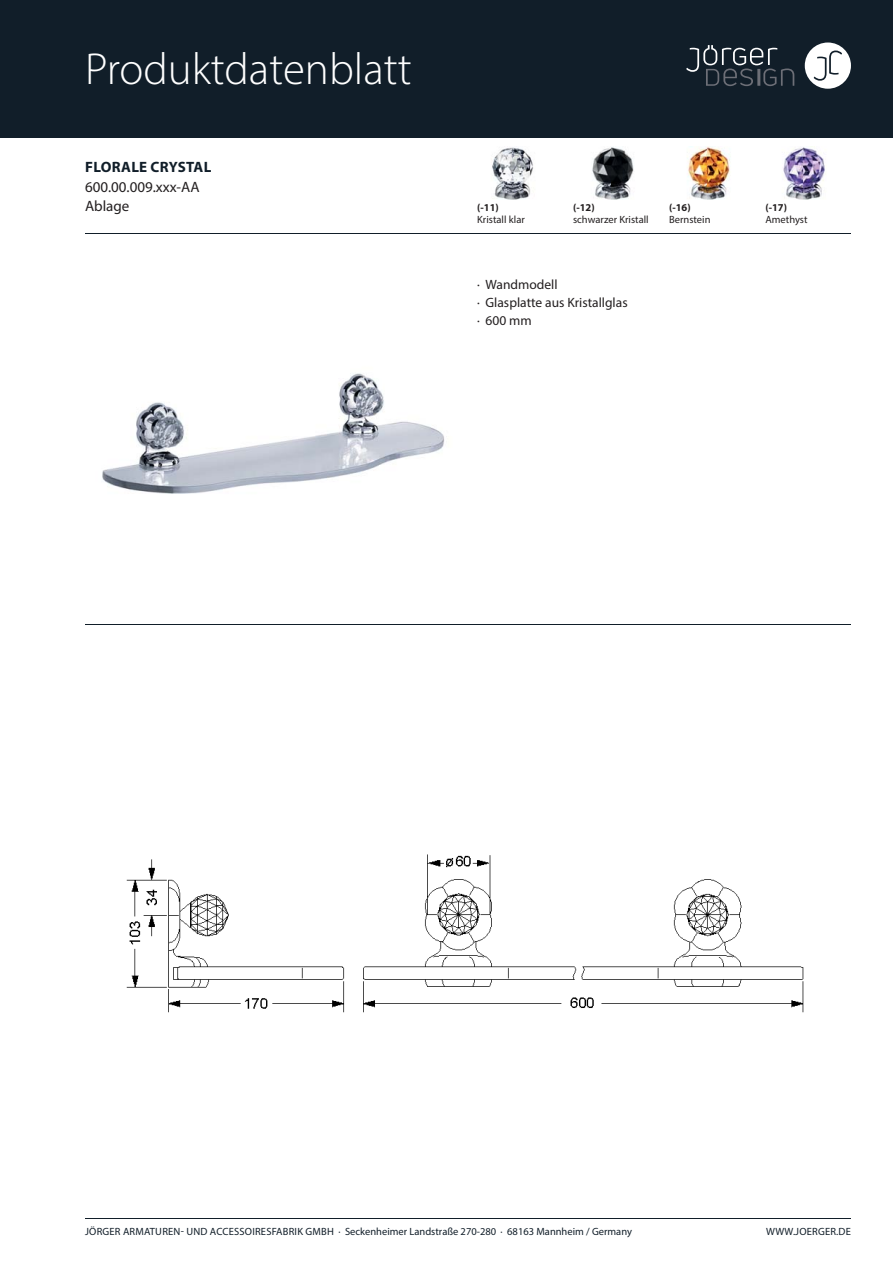
<style>
.page{position:relative;width:893px;height:1263px;background:#fff}
.page>*{position:absolute;margin:0;border:0;box-sizing:border-box;transform-origin:0 0}
.t1{font:300 45px "Myriad Pro";color:#fff}
.t2{font:15px "Myriad Pro";color:#231f20}
.t3{font:700 15px "Myriad Pro";letter-spacing:.02em;color:#111e29}
.t4{font:13.5px/18px "Myriad Pro";color:#231f20}
.t5{font:10.5px "Myriad Pro";letter-spacing:.005em;color:#111e29}
.t6{font:10.5px "Myriad Pro";color:#231f20}
.t7{font:700 10.5px "Myriad Pro";color:#231f20}
</style>
<div class="page">
<div style="left:0;top:0;width:893px;height:138px;background:#111e29"></div>
<div style="left:805px;top:43px;width:46px;height:46px;background:#fff;border-radius:50%"></div>
<svg style="left:814px;top:51px;width:28px;height:30px"></svg>
<svg style="left:686px;top:45px;width:108px;height:41px"></svg>
<hr style="left:85px;top:1218px;width:766px;height:1px;background:#111e29">
<hr style="left:85px;top:233px;width:766px;height:1px;background:#111e29">
<hr style="left:85px;top:624px;width:766px;height:1px;background:#111e29">
<img style="left:102px;top:373px;width:343px;height:121px">
<img style="left:126px;top:854px;width:678px;height:159px">
<img style="left:492px;top:147px;width:41px;height:53px">
<img style="left:592px;top:147px;width:42px;height:53px">
<img style="left:687px;top:147px;width:43px;height:53px">
<img style="left:783px;top:147px;width:42px;height:53px">
<h1 class="t1" style="left:85px;top:52px;width:328px">Produktdatenblatt</h1>
<h2 class="t3" style="left:85px;top:161px;width:128px">FLORALE CRYSTAL</h2>
<h2 class="t2" style="left:85px;top:200px;width:46px">Ablage</h2>
<h2 class="t2" style="left:85px;top:181px;width:116px">600.00.009.xxx-AA</h2>
<p class="t7" style="left:477px;top:204px;width:23px">(-11)</p>
<p class="t6" style="left:477px;top:216px;width:49px">Kristall klar</p>
<p class="t7" style="left:573px;top:204px;width:23px">(-12)</p>
<p class="t6" style="left:573px;top:216px;width:77px">schwarzer Kristall</p>
<p class="t7" style="left:669px;top:204px;width:23px">(-16)</p>
<p class="t6" style="left:669px;top:216px;width:43px">Bernstein</p>
<p class="t4" style="left:477px;top:277px;width:152px">· Wandmodell<br>· Glasplatte aus Kristallglas · 600 mm</p>
<p class="t7" style="left:765px;top:204px;width:23px">(-17)</p>
<p class="t6" style="left:765px;top:216px;width:44px">Amethyst</p>
<p class="t5" style="left:85px;top:1228px;width:548px">JÖRGER ARMATUREN- UND ACCESSOIRESFABRIK GMBH · Seckenheimer Landstraße 270-280 · 68163 Mannheim / Germany</p>
<p class="t5" style="left:766px;top:1228px;width:86px">WWW.JOERGER.DE</p>
</div>
